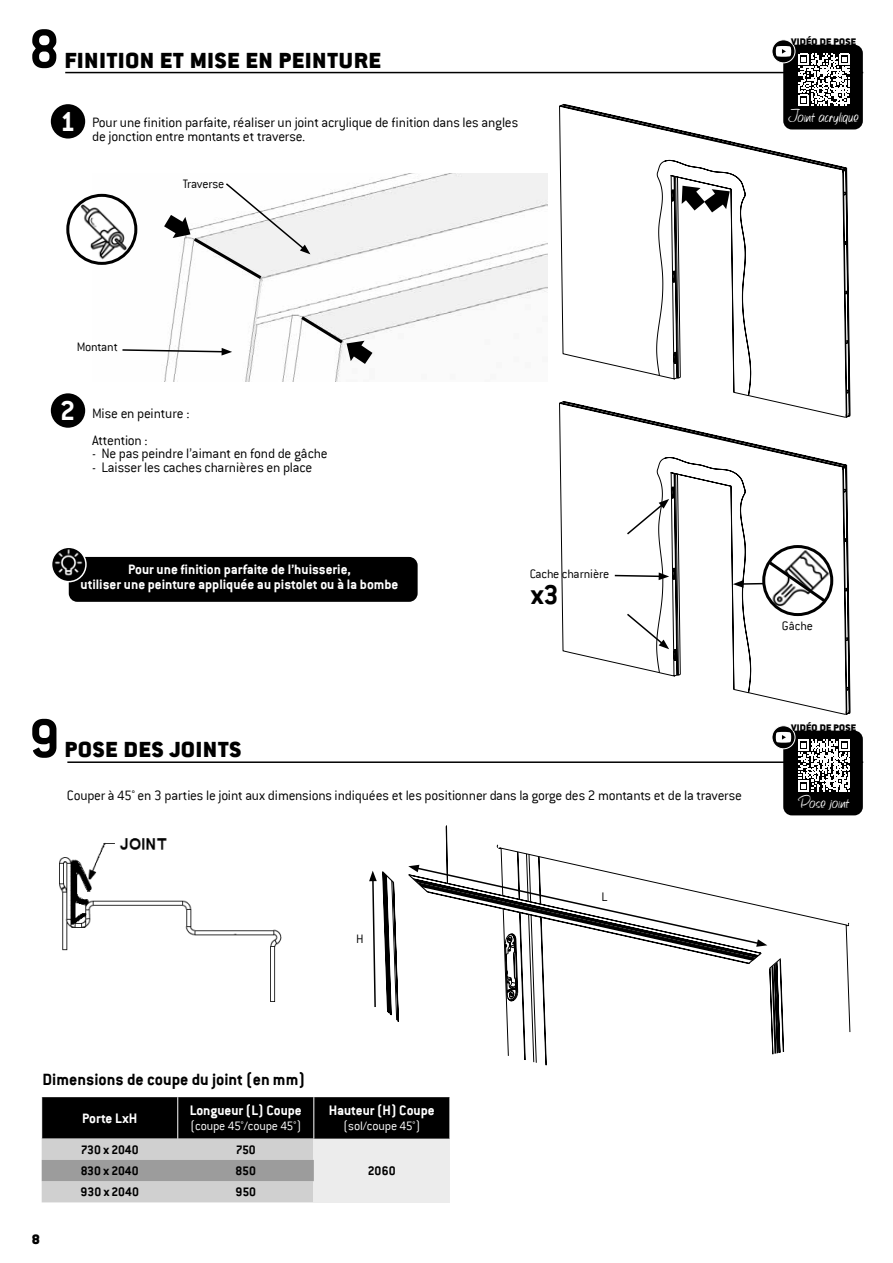
<style>
.page{position:relative;width:893px;height:1263px;background:#fff}
.page>*{position:absolute;margin:0;border:0;box-sizing:border-box;transform-origin:0 0}
.t1{font:700 60px "Conduit ITC";color:#000}
.t2{font:700 30px "Conduit ITC";color:#000}
.t3{font:900 24px "Conduit ITC";letter-spacing:.04em;color:#000}
.t4{font:700 18px "Conduit ITC";color:#000}
.t5{font:300 15px/13.5px "Conduit ITC";letter-spacing:-.015em;color:#000}
.t6{font:700 15px/15px "Conduit ITC";color:#fff;text-align:center}
.t7{font:900 15px "Conduit ITC";color:#000}
.t8{font:700 13.65px "Conduit ITC";color:#000}
.t9{font:300 13.5px "Conduit ITC";letter-spacing:-.015em;color:#000}
.t10{font:300 13.5px "Conduit ITC";letter-spacing:-.015em;color:#fff}
.t11{font:700 13.5px "Conduit ITC";color:#000}
.t12{font:11.1px "Bonitto";letter-spacing:.03em;color:#fff}
.t13{font:900 10.5px "Conduit ITC";letter-spacing:.02em;color:#000}
.s1{font-weight:700;font-size:30px;color:#fff}
</style>
<div class="page">
<hr style="left:65px;top:72px;width:798px;height:1px;background:#000">
<hr style="left:67px;top:761px;width:796px;height:2px;background:#000">
<div style="left:51px;top:104px;width:34px;height:35px;background:#000;border-radius:50%"></div>
<div style="left:51px;top:393px;width:34px;height:35px;background:#000;border-radius:50%"></div>
<img style="left:93px;top:174px;width:454px;height:207px">
<img style="left:59px;top:838px;width:223px;height:164px">
<img style="left:68px;top:195px;width:68px;height:68px;border-radius:34px">
<div style="left:66px;top:194px;width:71px;height:71px;border:3px solid #000;border-radius:50%"></div>
<svg style="left:783px;top:910px;width:68px;height:142px"></svg>
<svg style="left:42px;top:1097px;width:408px;height:105px;background:#7e7e7e"></svg>
<hr style="left:177px;top:1097px;width:1px;height:41px;background:#fff">
<hr style="left:313px;top:1097px;width:1px;height:41px;background:#fff">
<hr style="left:449px;top:1097px;width:1px;height:41px;background:#fff">
<div style="left:69px;top:557px;width:349px;height:45px;background:#000;border-radius:9px"></div>
<img style="left:52px;top:547px;width:34px;height:35px;border-radius:17px">
<div style="left:51px;top:546px;width:36px;height:36px;border:2px solid #fff;border-radius:50%"></div>
<svg style="left:559px;top:104px;width:291px;height:297px"></svg>
<svg style="left:559px;top:401px;width:291px;height:314px"></svg>
<svg style="left:671px;top:168px;width:175px;height:196px"></svg>
<svg style="left:121px;top:348px;width:111px;height:7px"></svg>
<svg style="left:164px;top:182px;width:146px;height:100px"></svg>
<svg style="left:298px;top:313px;width:74px;height:51px"></svg>
<svg style="left:613px;top:465px;width:233px;height:196px"></svg>
<div style="left:783px;top:45px;width:80px;height:84px;background:#000;border-radius:9px"></div>
<svg style="left:772px;top:40px;width:23px;height:23px"></svg>
<div style="left:772px;top:39px;width:23px;height:24px;border:1px solid #fff;border-radius:50%"></div>
<svg style="left:776px;top:46px;width:15px;height:11px"></svg>
<svg style="left:798px;top:54px;width:52px;height:52px"></svg>
<div style="left:783px;top:731px;width:80px;height:84px;background:#000;border-radius:9px"></div>
<svg style="left:772px;top:726px;width:23px;height:23px"></svg>
<div style="left:772px;top:725px;width:23px;height:24px;border:1px solid #fff;border-radius:50%"></div>
<svg style="left:776px;top:732px;width:15px;height:11px"></svg>
<svg style="left:798px;top:739px;width:52px;height:52px"></svg>
<svg style="left:369px;top:825px;width:414px;height:236px"></svg>
<h1 class="t1" style="left:29px;top:14px;width:32px">8</h1>
<h3 class="t3" style="left:65px;top:46px;width:318px">FINITION ET MISE EN PEINTURE</h3>
<p class="t5" style="left:92px;top:116px;width:427px;text-indent:-32px"><span class="s1">1</span> Pour une finition parfaite, réaliser un joint acrylique de finition dans les angles de jonction entre montants et traverse.</p>
<p class="t9" style="left:183px;top:176px;width:43px">Traverse</p>
<p class="t13" style="left:791px;top:35px;width:66px">VIDÉO DE POSE</p>
<p class="t12" style="left:788px;top:107px;width:71px">Joint acrylique</p>
<p class="t9" style="left:77px;top:339px;width:43px">Montant</p>
<p class="t5" style="left:92px;top:399px;width:99px;line-height:27px;text-indent:-32px"><span class="s1">2</span> Mise en peinture :<br>Attention :</p>
<p class="t5" style="left:92px;top:447px;width:237px">- Ne pas peindre l’aimant en fond de gâche</p>
<p class="t5" style="left:92px;top:460px;width:222px">- Laisser les caches charnières en place</p>
<p class="t6" style="left:81px;top:562px;width:319px">Pour une finition parfaite de l’huisserie,<br>utiliser une peinture appliquée au pistolet ou à la bombe</p>
<h1 class="t1" style="left:29px;top:703px;width:32px">9</h1>
<h3 class="t3" style="left:65px;top:735px;width:178px">POSE DES JOINTS</h3>
<p class="t9" style="left:530px;top:567px;width:81px">Cache charnière</p>
<h2 class="t2" style="left:531px;top:577px;width:29px">x3</h2>
<p class="t5" style="left:67px;top:789px;width:677px">Couper à 45° en 3 parties le joint aux dimensions indiquées et les positionner dans la gorge des 2 montants et de la traverse</p>
<p class="t9" style="left:356px;top:931px;width:9px">H</p>
<p class="t9" style="left:601px;top:889px;width:8px">L</p>
<p class="t9" style="left:782px;top:618px;width:33px">Gâche</p>
<p class="t13" style="left:791px;top:721px;width:66px">VIDÉO DE POSE</p>
<p class="t12" style="left:798px;top:793px;width:52px">Pose joint</p>
<p class="t4" style="left:43px;top:1069px;width:264px">Dimensions de coupe du joint (en mm)</p>
<p class="t6" style="left:82px;top:1110px;width:57px">Porte LxH</p>
<p class="t6" style="left:190px;top:1103px;width:114px">Longueur (L) Coupe</p>
<p class="t10" style="left:190px;top:1118px;width:112px">(coupe 45°/coupe 45°)</p>
<p class="t6" style="left:329px;top:1103px;width:107px">Hauteur (H) Coupe</p>
<p class="t10" style="left:343px;top:1118px;width:78px">(sol/coupe 45°)</p>
<p class="t7" style="left:32px;top:1230px;width:10px">8</p>
<p class="t11" style="left:81px;top:1141px;width:60px">730 x 2040</p>
<p class="t11" style="left:236px;top:1141px;width:21px">750</p>
<p class="t11" style="left:81px;top:1163px;width:59px">830 x 2040</p>
<p class="t11" style="left:236px;top:1163px;width:22px">850</p>
<p class="t8" style="left:368px;top:1162px;width:30px">2060</p>
<p class="t11" style="left:81px;top:1184px;width:60px">930 x 2040</p>
<p class="t11" style="left:235px;top:1184px;width:22px">950</p>
</div>
